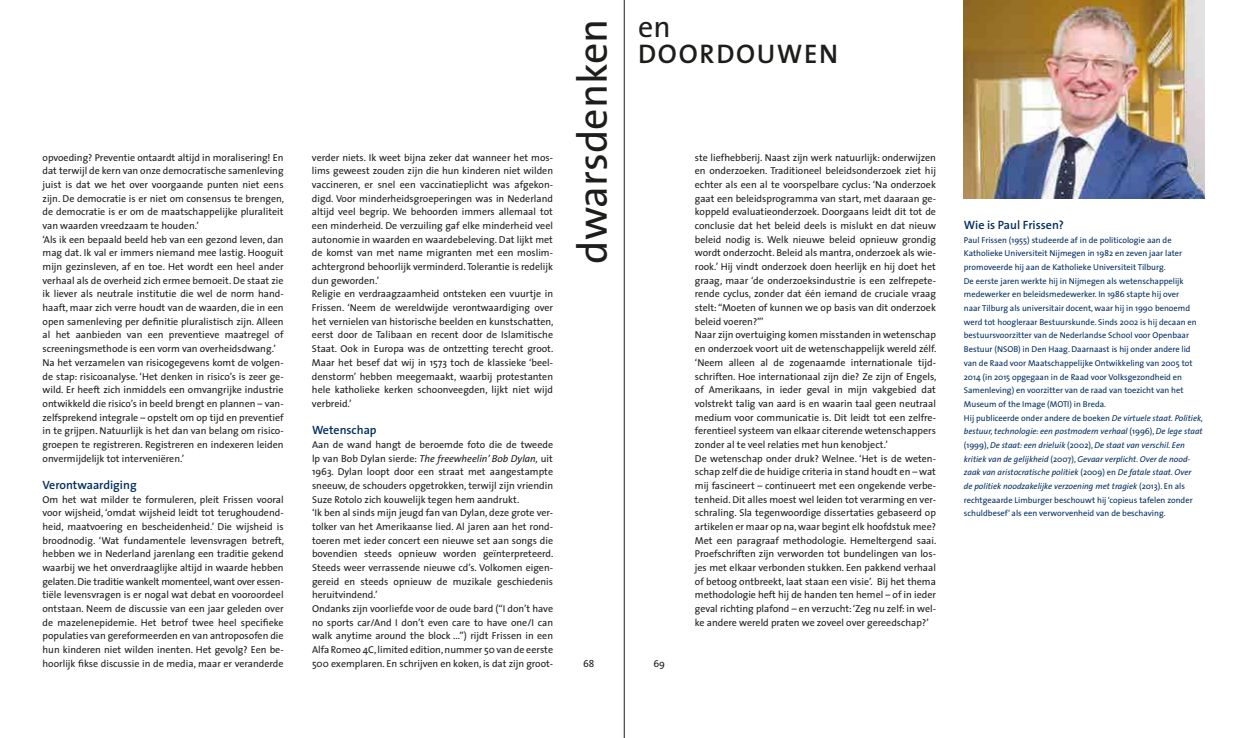
<style>
.page{position:relative;width:1248px;height:738px;background:#fff}
.page>*{position:absolute;margin:0;border:0;box-sizing:border-box;transform-origin:0 0}
.t1{font:42px "The Sans";color:#1d1d1b}
.t2{font:30px "The Sans";color:#1d1d1b}
.t3{font:27px "The Sans Semi Bold Caps";letter-spacing:.06em;color:#1d1d1b}
.t4{font:600 12px "The Sans";color:#002d60}
.t5{font:10px/13.7px "The Sans";color:#1d1d1b}
.t6{font:8.5px/13.7px "The Sans";color:#002d60}
.s1{font-style:italic}
</style>
<div class="page">
<hr style="left:624px;top:0;width:1px;height:737px;background:#1d1d1b">
<img style="left:963px;top:0;width:241px;height:198px">
<p class="t5" style="left:43px;top:150px;width:243px">opvoeding? Preventie ontaardt altijd in moralisering! En dat terwijl de kern van onze democratische samenleving juist is dat we het over voorgaande punten niet eens zijn. De democratie is er niet om consensus te brengen, de democratie is er om de maatschappelijke pluraliteit van waarden vreedzaam te houden.’<br>‘Als ik een bepaald beeld heb van een gezond leven, dan mag dat. Ik val er immers niemand mee lastig. Hooguit mijn gezinsleven, af en toe. Het wordt een heel ander verhaal als de overheid zich ermee bemoeit. De staat zie ik liever als neutrale institutie die wel de norm hand&shy;haaft, maar zich verre houdt van de waarden, die in een open samenleving per definitie pluralistisch zijn. Alleen al het aanbieden van een preventieve maatregel of screeningsmethode is een vorm van overheidsdwang.’ Na het verzamelen van risicogegevens komt de volgen&shy;de stap: risicoanalyse. ‘Het denken in risico’s is zeer ge&shy;wild. Er heeft zich inmiddels een omvangrijke industrie ontwikkeld die risico’s in beeld brengt en plannen – van&shy;zelfsprekend integrale – opstelt om op tijd en preventief in te grijpen. Natuurlijk is het dan van belang om risico&shy;groepen te registreren. Registreren en indexeren leiden onvermijdelijk tot interveniëren.’</p>
<p class="t4" style="left:43px;top:474px;width:96px">Verontwaardiging</p>
<p class="t5" style="left:43px;top:491px;width:243px;text-align:justify">Om het wat milder te formuleren, pleit Frissen vooral voor wijsheid, ‘omdat wijsheid leidt tot terughoudend&shy;heid, maatvoering en bescheidenheid.’ Die wijsheid is broodnodig. ‘Wat fundamentele levensvragen betreft, hebben we in Nederland jarenlang een traditie gekend waarbij we het onverdraaglijke altijd in waarde hebben gelaten. Die traditie wankelt momenteel, want over essen&shy;tiële levensvragen is er nogal wat debat en vooroordeel ontstaan. Neem de discussie van een jaar geleden over de mazelenepidemie. Het betrof twee heel specifieke populaties van gereformeerden en van antroposofen die hun kinderen niet wilden inenten. Het gevolg? Een be&shy;hoorlijk fikse discussie in de media, maar er veranderde</p>
<p class="t5" style="left:312px;top:150px;width:243px">verder niets. Ik weet bijna zeker dat wanneer het mos&shy;lims geweest zouden zijn die hun kinderen niet wilden vaccineren, er snel een vaccinatieplicht was afgekon&shy;digd. Voor minderheidsgroeperingen was in Nederland altijd veel begrip. We behoorden immers allemaal tot een minderheid. De verzuiling gaf elke minderheid veel autonomie in waarden en waardebeleving. Dat lijkt met de komst van met name migranten met een moslim&shy;achtergrond behoorlijk verminderd. Tolerantie is redelijk dun geworden.’<br>Religie en verdraagzaamheid ontsteken een vuurtje in Frissen. ‘Neem de wereldwijde verontwaardiging over het vernielen van historische beelden en kunstschatten, eerst door de Talibaan en recent door de Islamitische Staat. Ook in Europa was de ontzetting terecht groot.<br>Maar het besef dat wij in 1573 toch de klassieke ‘beel&shy;denstorm’ hebben meegemaakt, waarbij protestanten hele katholieke kerken schoonveegden, lijkt niet wijd verbreid.’</p>
<p class="t4" style="left:312px;top:420px;width:66px">Wetenschap</p>
<p class="t5" style="left:312px;top:437px;width:243px">Aan de wand hangt de beroemde foto die de tweede lp van Bob Dylan sierde: <span class="s1">The freewheelin’ Bob Dylan,</span> uit 1963. Dylan loopt door een straat met aangestampte sneeuw, de schouders opgetrokken, terwijl zijn vriendin Suze Rotolo zich kouwelijk tegen hem aandrukt.<br>‘Ik ben al sinds mijn jeugd fan van Dylan, deze grote ver&shy;tolker van het Amerikaanse lied. Al jaren aan het rond&shy;toeren met ieder concert een nieuwe set aan songs die bovendien steeds opnieuw worden geïnterpreteerd.<br>Steeds weer verrassende nieuwe cd’s. Volkomen eigen&shy;gereid en steeds opnieuw de muzikale geschiedenis heruitvindend.’<br>Ondanks zijn voorliefde voor de oude bard (“I don’t have no sports car/And I don’t even care to have one/I can walk anytime around the block ...”) rijdt Frissen in een Alfa Romeo 4C, limited edition, nummer 50 van de eerste 500 exemplaren. En schrijven en koken, is dat zijn groot-</p>
<h1 class="t1" style="left:557px;top:263px;width:246px;rotate:-90deg">dwarsdenken</h1>
<h2 class="t2" style="left:638px;top:1px;width:34px">en</h2>
<h3 class="t3" style="left:638px;top:31px;width:201px">DOORDOUWEN</h3>
<p class="t5" style="left:694px;top:150px;width:243px">ste liefhebberij. Naast zijn werk natuurlijk: onderwijzen en onderzoeken. Traditioneel beleidsonderzoek ziet hij echter als een al te voorspelbare cyclus: ‘Na onderzoek gaat een beleidsprogramma van start, met daaraan ge&shy;koppeld evaluatieonderzoek. Doorgaans leidt dit tot de conclusie dat het beleid deels is mislukt en dat nieuw beleid nodig is. Welk nieuwe beleid opnieuw grondig wordt onderzocht. Beleid als mantra, onderzoek als wie&shy;rook.’ Hij vindt onderzoek doen heerlijk en hij doet het graag, maar ‘de onderzoeksindustrie is een zelfrepete&shy;rende cyclus, zonder dat één iemand de cruciale vraag stelt: “Moeten of kunnen we op basis van dit onderzoek beleid voeren?”’<br>Naar zijn overtuiging komen misstanden in wetenschap en onderzoek voort uit de wetenschappelijk wereld zélf. ‘Neem alleen al de zogenaamde internationale tijd&shy;schriften. Hoe internationaal zijn die? Ze zijn of Engels, of Amerikaans, in ieder geval in mijn vakgebied dat volstrekt talig van aard is en waarin taal geen neutraal medium voor communicatie is. Dit leidt tot een zelfre&shy;ferentieel systeem van elkaar citerende wetenschappers zonder al te veel relaties met hun kenobject.’<br>De wetenschap onder druk? Welnee. ‘Het is de weten&shy;schap zelf die de huidige criteria in stand houdt en – wat mij fascineert – continueert met een ongekende verbe&shy;tenheid. Dit alles moest wel leiden tot verarming en ver&shy;schraling. Sla tegenwoordige dissertaties gebaseerd op artikelen er maar op na, waar begint elk hoofdstuk mee?<br>Met een paragraaf methodologie. Hemeltergend saai.<br>Proefschriften zijn verworden tot bundelingen van los&shy;jes met elkaar verbonden stukken. Een pakkend verhaal of betoog ontbreekt, laat staan een visie’. Bij het thema methodologie heft hij de handen ten hemel – of in ieder geval richting plafond – en verzucht: ‘Zeg nu zelf: in wel&shy;ke andere wereld praten we zoveel over gereedschap?’</p>
<p class="t5" style="left:583px;top:655px;width:13px">68</p>
<p class="t5" style="left:653px;top:655px;width:13px">69</p>
<p class="t4" style="left:963px;top:215px;width:102px">Wie is Paul Frissen?</p>
<p class="t6" style="left:963px;top:232px;width:241px">Paul Frissen (1955) studeerde af in de politicologie aan de Katholieke Universiteit Nijmegen in 1982 en zeven jaar later promoveerde hij aan de Katholieke Universiteit Tilburg.<br>De eerste jaren werkte hij in Nijmegen als wetenschappelijk medewerker en beleidsmedewerker. In 1986 stapte hij over<br>naar Tilburg als universitair docent, waar hij in 1990 benoemd werd tot hoogleraar Bestuurskunde. Sinds 2002 is hij decaan en bestuursvoorzitter van de Nederlandse School voor Openbaar Bestuur (NSOB) in Den Haag. Daarnaast is hij onder andere lid van de Raad voor Maatschappelijke Ontwikkeling van 2005 tot 2014 (in 2015 opgegaan in de Raad voor Volksgezondheid en Samenleving) en voorzitter van de raad van toezicht van het Museum of the Image (MOTI) in Breda.<br>Hij publiceerde onder andere de boeken <span class="s1">De virtuele staat. Politiek, bestuur, technologie: een postmodern verhaal</span> (1996), <span class="s1">De lege staat </span>(1999), <span class="s1">De staat: een drieluik</span> (2002), <span class="s1">De staat van verschil. Een kritiek van de gelijkheid</span> (2007), <span class="s1">Gevaar verplicht. Over de nood&shy;zaak van aristocratische politiek</span> (2009) en <span class="s1">De fatale staat. Over<br>de politiek noodzakelijke verzoening met tragiek</span> (2013). En als rechtgeaarde Limburger beschouwt hij ‘copieus tafelen zonder schuldbesef’ als een verworvenheid van de beschaving.</p>
</div>
